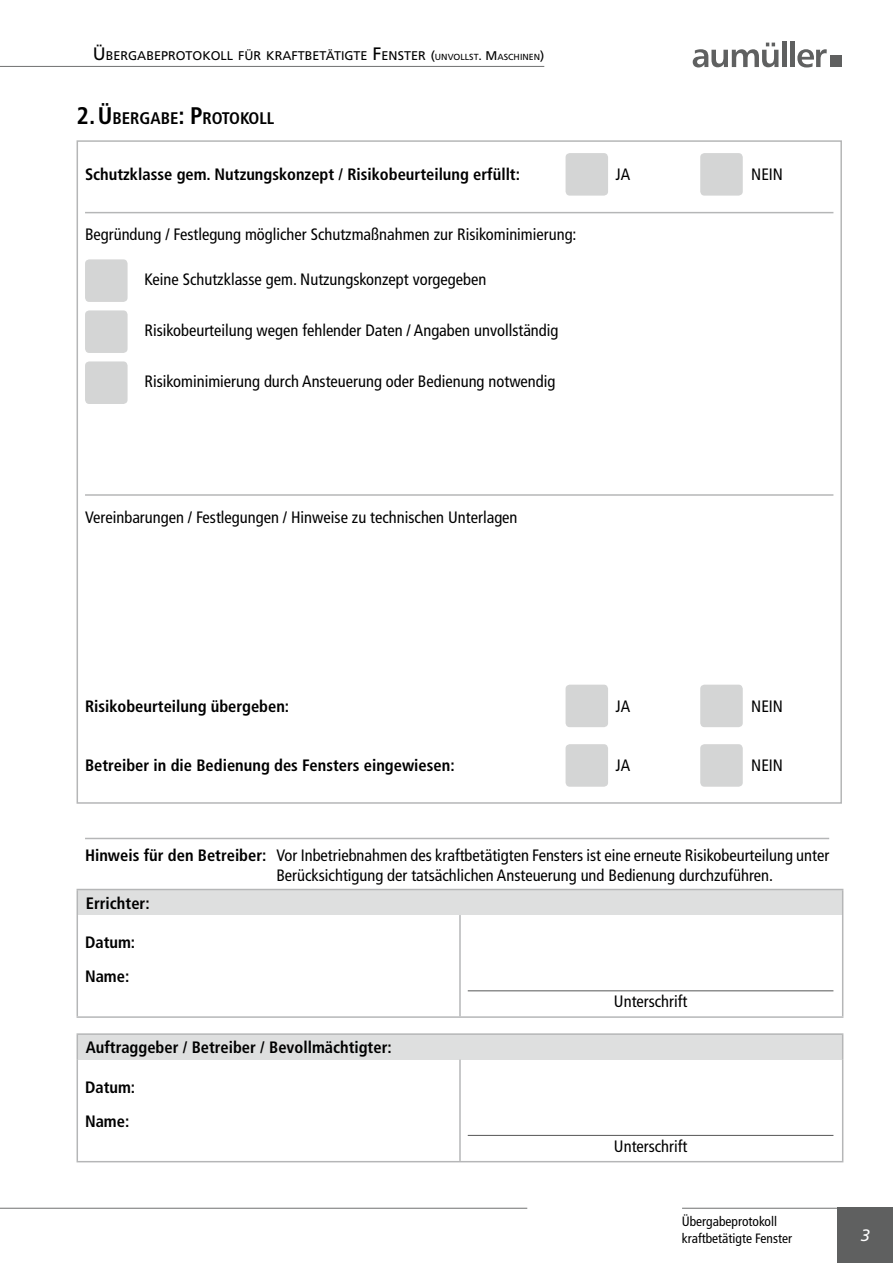
<style>
.page{position:relative;width:893px;height:1263px;background:#fff}
.page>*{position:absolute;margin:0;border:0;box-sizing:border-box;transform-origin:0 0}
.t1{font:700 condensed 16.8px "Frutiger LT Std";color:#000}
.t2{font:condensed 16.5px/19.8px "Frutiger LT Std";color:#000}
.t3{font:700 condensed 16.5px "Frutiger LT Std";color:#000}
.t4{font:italic 16.5px "Frutiger LT Std";color:#fff}
.t5{font:condensed 13.5px/16.2px "Frutiger LT Std";color:#000}
.t6{font:12.6px "Frutiger LT Std";color:#000}
.s1{font-size:18px}
.s2{font-size:8.85px}
.s3{font-size:24px}
.s4{font-weight:700}
</style>
<div class="page">
<hr style="left:682px;top:1208px;width:211px;height:1px;background:#5f6060">
<hr style="left:0;top:1208px;width:527px;height:1px;background:#5f6060">
<div style="left:838px;top:1208px;width:55px;height:55px;background:#5f6060"></div>
<div style="left:77px;top:1034px;width:766px;height:25px;background:#dedfdf"></div>
<hr style="left:77px;top:1033px;width:383px;height:2px;background:#b5b6b7">
<svg style="left:77px;top:1035px;width:1px;height:24px"></svg>
<hr style="left:460px;top:1033px;width:383px;height:2px;background:#b5b6b7">
<svg style="left:842px;top:1035px;width:1px;height:24px"></svg>
<hr style="left:77px;top:1059px;width:1px;height:102px;background:#b5b6b7">
<hr style="left:459px;top:1059px;width:2px;height:102px;background:#b5b6b7">
<hr style="left:842px;top:1059px;width:1px;height:102px;background:#b5b6b7">
<hr style="left:77px;top:1161px;width:383px;height:1px;background:#b5b6b7">
<hr style="left:460px;top:1161px;width:383px;height:1px;background:#b5b6b7">
<div style="left:77px;top:889px;width:766px;height:26px;background:#dedfdf"></div>
<hr style="left:77px;top:889px;width:383px;height:1px;background:#b5b6b7">
<svg style="left:77px;top:890px;width:1px;height:25px"></svg>
<hr style="left:460px;top:889px;width:383px;height:1px;background:#b5b6b7">
<svg style="left:842px;top:890px;width:1px;height:25px"></svg>
<hr style="left:77px;top:915px;width:1px;height:101px;background:#b5b6b7">
<hr style="left:459px;top:915px;width:2px;height:101px;background:#b5b6b7">
<hr style="left:842px;top:915px;width:1px;height:101px;background:#b5b6b7">
<hr style="left:77px;top:1016px;width:383px;height:2px;background:#b5b6b7">
<hr style="left:460px;top:1016px;width:383px;height:2px;background:#b5b6b7">
<div style="left:700px;top:153px;width:43px;height:43px;background:#d4d5d5;border-radius:4px"></div>
<div style="left:700px;top:685px;width:43px;height:42px;background:#d4d5d5;border-radius:4px"></div>
<div style="left:700px;top:744px;width:43px;height:43px;background:#d4d5d5;border-radius:4px"></div>
<div style="left:85px;top:259px;width:43px;height:43px;background:#d4d5d5;border-radius:4px"></div>
<div style="left:85px;top:310px;width:43px;height:43px;background:#d4d5d5;border-radius:4px"></div>
<div style="left:85px;top:361px;width:43px;height:43px;background:#d4d5d5;border-radius:4px"></div>
<div style="left:566px;top:153px;width:42px;height:43px;background:#d4d5d5;border-radius:4px"></div>
<div style="left:566px;top:685px;width:42px;height:42px;background:#d4d5d5;border-radius:4px"></div>
<div style="left:566px;top:744px;width:42px;height:43px;background:#d4d5d5;border-radius:4px"></div>
<svg style="left:693px;top:43px;width:85px;height:24px"></svg>
<div style="left:782px;top:41px;width:5px;height:26px;background:#5f6060"></div>
<div style="left:790px;top:41px;width:5px;height:26px;background:#5f6060"></div>
<svg style="left:797px;top:49px;width:30px;height:18px"></svg>
<div style="left:830px;top:56px;width:12px;height:11px;background:#5f6060"></div>
<hr style="left:0;top:66px;width:544px;height:1px;background:#5f6060">
<hr style="left:468px;top:1135px;width:365px;height:1px;background:#5f6060">
<hr style="left:468px;top:990px;width:365px;height:1px;background:#5f6060">
<hr style="left:85px;top:212px;width:748px;height:1px;background:#b5b6b7">
<hr style="left:85px;top:494px;width:748px;height:2px;background:#b5b6b7">
<hr style="left:85px;top:838px;width:744px;height:1px;background:#b5b6b7">
<p class="t6" style="left:93px;top:48px;width:453px"><span class="s1">Ü</span>BERGABEPROTOKOLL FÜ R KRAFTBETÄTIGTE <span class="s1">F</span> ENSTER (<span class="s2">UNVOLLST</span>. M<span class="s2">ASCHINEN</span>)</p>
<p class="t1" style="left:77px;top:109px;width:199px"><span class="s3">2.Ü</span>BERGABE<span class="s3">: P</span>ROTOKOLL</p>
<p class="t3" style="left:85px;top:164px;width:437px">Schutzklasse gem. Nutzungskonzept / Risikobeurteilung erfüllt:</p>
<p class="t2" style="left:85px;top:225px;width:493px">Begründung / Festlegung möglicher Schutzmaßnahmen zur Risikominimierung:</p>
<p class="t2" style="left:145px;top:269px;width:343px">Keine Schutzklasse gem. Nutzungskonzept vorgegeben</p>
<p class="t2" style="left:145px;top:320px;width:415px">Risikobeurteilung wegen fehlender Daten / Angaben unvollständig</p>
<p class="t2" style="left:145px;top:371px;width:412px">Risikominimierung durch Ansteuerung oder Bedienung notwendig</p>
<p class="t2" style="left:615px;top:164px;width:16px">JA</p>
<p class="t2" style="left:85px;top:507px;width:434px">Vereinbarungen / Festlegungen / Hinweise zu technischen Unterlagen</p>
<p class="t2" style="left:751px;top:164px;width:33px">NEIN</p>
<p class="t3" style="left:85px;top:696px;width:206px">Risikobeurteilung übergeben:</p>
<p class="t3" style="left:85px;top:756px;width:371px">Betreiber in die Bedienung des Fensters eingewiesen:</p>
<p class="t2" style="left:615px;top:696px;width:16px">JA</p>
<p class="t2" style="left:615px;top:756px;width:16px">JA</p>
<p class="t2" style="left:751px;top:696px;width:33px">NEIN</p>
<p class="t2" style="left:751px;top:756px;width:33px">NEIN</p>
<p class="t2" style="left:276px;top:846px;width:554px;text-indent:-191px"><span class="s4">Hinweis für den Betreiber:</span> Vor Inbetriebnahmen des kraftbetätigten Fensters ist eine erneute Risikobeurteilung unter<br>Berücksichtigung der tatsächlichen Ansteuerung und Bedienung durchzuführen.</p>
<p class="t3" style="left:86px;top:893px;width:65px">Errichter:</p>
<p class="t3" style="left:85px;top:932px;width:52px">Datum:</p>
<p class="t3" style="left:85px;top:966px;width:46px">Name:</p>
<p class="t3" style="left:86px;top:1038px;width:307px">Auftraggeber / Betreiber / Bevollmächtigter:</p>
<p class="t3" style="left:85px;top:1077px;width:52px">Datum:</p>
<p class="t3" style="left:85px;top:1111px;width:46px">Name:</p>
<p class="t2" style="left:614px;top:992px;width:75px">Unterschrift</p>
<p class="t2" style="left:614px;top:1136px;width:75px">Unterschrift</p>
<p class="t5" style="left:682px;top:1214px;width:112px">Übergabeprotokoll kraftbetätigte Fenster</p>
<p class="t4" style="left:861px;top:1226px;width:11px">3</p>
</div>
